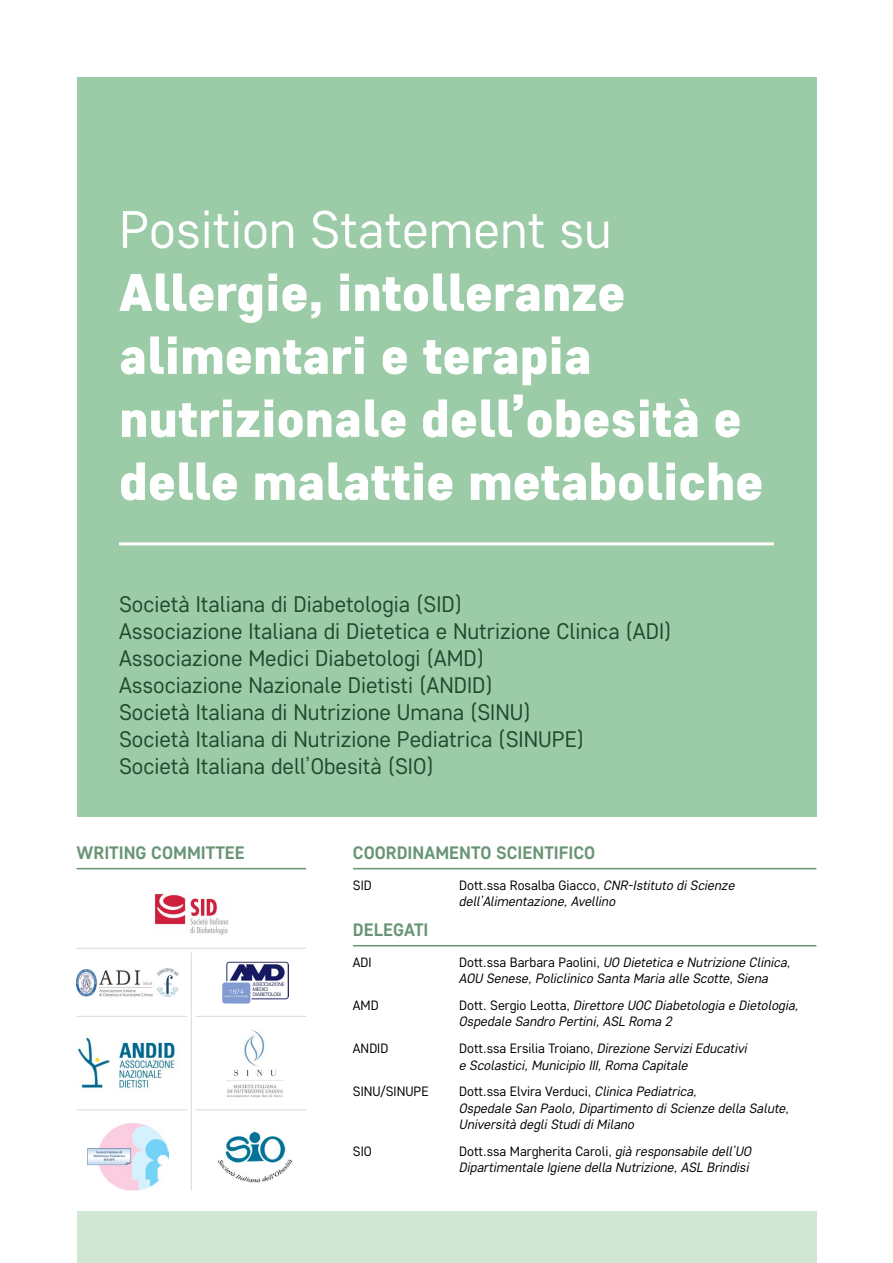
<style>
.page{position:relative;width:893px;height:1263px;background:#fff}
.page>*{position:absolute;margin:0;border:0;box-sizing:border-box;transform-origin:0 0}
.t1{font:900 52.5px/63px "Core Sans D75";color:#fff}
.t2{font:52.5px "Core Sans D35";color:#fff}
.t3{font:22.5px/27px "Core Sans D35";color:#204a2e}
.t4{font:700 18px "Core Sans D55";color:#689575}
.t5{font:italic 13.5px/16.2px "Core Sans D35";color:#000}
.t6{font:13.5px "Core Sans D35";color:#000}
.s1{font-style:normal}
</style>
<div class="page">
<div style="left:77px;top:1212px;width:739px;height:51px;background:#d2e6d5"></div>
<div style="left:77px;top:77px;width:739px;height:739px;background:#9ccba8"></div>
<hr style="left:119px;top:542px;width:655px;height:3px;background:#fff">
<hr style="left:77px;top:868px;width:229px;height:1px;background:#689575">
<hr style="left:353px;top:868px;width:463px;height:1px;background:#689575">
<hr style="left:353px;top:945px;width:463px;height:1px;background:#689575">
<img style="left:155px;top:893px;width:73px;height:42px">
<img style="left:77px;top:968px;width:102px;height:28px">
<img style="left:78px;top:1037px;width:99px;height:53px">
<img style="left:87px;top:1123px;width:81px;height:68px">
<img style="left:222px;top:961px;width:66px;height:42px">
<img style="left:226px;top:1029px;width:58px;height:68px">
<img style="left:217px;top:1131px;width:75px;height:51px">
<hr style="left:77px;top:1109px;width:110px;height:1px;background:#d9dadb">
<hr style="left:191px;top:952px;width:1px;height:239px;background:#d9dadb">
<hr style="left:77px;top:948px;width:229px;height:1px;background:#d9dadb">
<hr style="left:77px;top:1016px;width:110px;height:1px;background:#d9dadb">
<hr style="left:196px;top:1016px;width:110px;height:1px;background:#d9dadb">
<hr style="left:196px;top:1109px;width:110px;height:1px;background:#d9dadb">
<h1 class="t2" style="left:119px;top:196px;width:494px">Position Statement su</h1>
<h1 class="t1" style="left:119px;top:260px;width:646px">Allergie, intolleranze alimentari e terapia nutrizionale dell’obesità e delle malattie metaboliche</h1>
<p class="t3" style="left:119px;top:590px;width:554px">Società Italiana di Diabetologia (SID)<br>Associazione Italiana di Dietetica e Nutrizione Clinica (ADI)<br>Associazione Medici Diabetologi (AMD)<br>Associazione Nazionale Dietisti (ANDID)<br>Società Italiana di Nutrizione Umana (SINU)<br>Società Italiana di Nutrizione Pediatrica (SINUPE)<br>Società Italiana dell’Obesità (SIO)</p>
<h3 class="t4" style="left:77px;top:841px;width:170px">WRITING COMMITTEE</h3>
<h3 class="t4" style="left:353px;top:841px;width:244px">COORDINAMENTO SCIENTIFICO</h3>
<p class="t6" style="left:353px;top:877px;width:20px">SID</p>
<p class="t5" style="left:459px;top:877px;width:277px"><span class="s1">Dott.ssa Rosalba Giacco,</span> CNR-Istituto di Scienze dell’Alimentazione, Avellino</p>
<h3 class="t4" style="left:353px;top:918px;width:77px">DELEGATI</h3>
<p class="t6" style="left:353px;top:954px;width:20px">ADI</p>
<p class="t5" style="left:459px;top:954px;width:333px"><span class="s1">Dott.ssa Barbara Paolini,</span> UO Dietetica e Nutrizione Clinica,<br>AOU Senese, Policlinico Santa Maria alle Scotte, Siena</p>
<p class="t6" style="left:353px;top:997px;width:27px">AMD</p>
<p class="t5" style="left:459px;top:997px;width:341px"><span class="s1">Dott. Sergio Leotta,</span> Direttore UOC Diabetologia e Dietologia,<br>Ospedale Sandro Pertini, ASL Roma 2</p>
<p class="t6" style="left:353px;top:1040px;width:37px">ANDID</p>
<p class="t5" style="left:459px;top:1040px;width:290px"><span class="s1">Dott.ssa Ersilia Troiano,</span> Direzione Servizi Educativi e Scolastici, Municipio III, Roma Capitale</p>
<p class="t6" style="left:353px;top:1083px;width:77px">SINU/SINUPE</p>
<p class="t5" style="left:459px;top:1083px;width:332px"><span class="s1">Dott.ssa Elvira Verduci,</span> Clinica Pediatrica,<br>Ospedale San Paolo, Dipartimento di Scienze della Salute,<br>Università degli Studi di Milano</p>
<p class="t6" style="left:353px;top:1142px;width:20px">SIO</p>
<p class="t5" style="left:459px;top:1142px;width:294px"><span class="s1">Dott.ssa Margherita Caroli,</span> già responsabile dell’UO<br>Dipartimentale Igiene della Nutrizione, ASL Brindisi</p>
</div>
